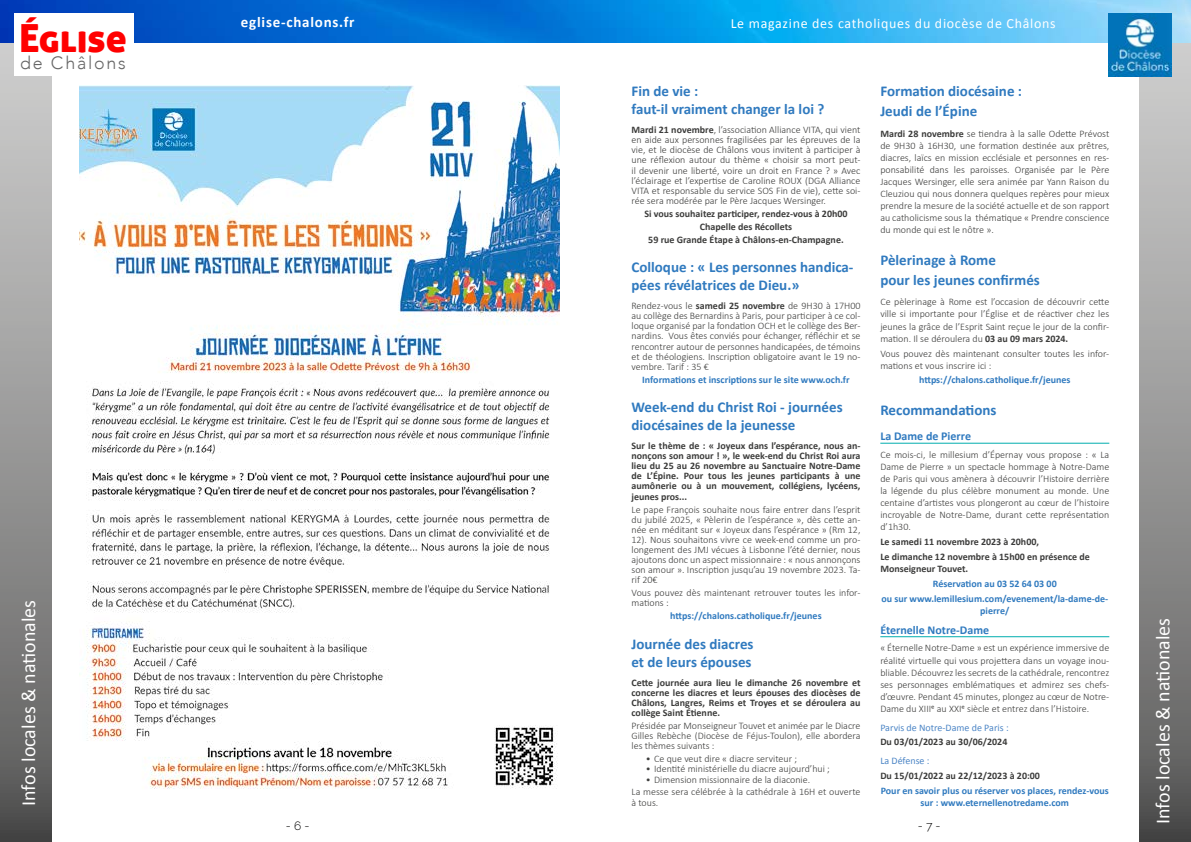
<style>
.page{position:relative;width:1191px;height:842px;background:#fff}
.page>*{position:absolute;margin:0;border:0;box-sizing:border-box;transform-origin:0 0}
.t1{font:38.8px "Aller Display";color:#f00}
.t2{font:20px "Calibri";color:#fff}
.t3{font:300 17.9px "Avenir";letter-spacing:.1em;color:#666}
.t4{font:700 15px/18.1px "Calibri";color:#307abf}
.t5{font:700 15px "Calibri";letter-spacing:.05em;color:#fff}
.t6{font:14px "Calibri";letter-spacing:.05em;color:#fff}
.t7{font:700 12px "Calibri";color:#307abf}
.t8{font:300 12px "Raleway";color:#000}
.t9{font:300 10px/10.1px "Calibri";color:#3c3c3b;text-align:justify}
.t10{font:700 10px/10.1px "Calibri";color:#3c3c3b;text-align:justify}
.t11{font:700 10px/14.9px "Calibri";color:#307abf;text-align:center}
.t12{font:10px "Calibri";color:#4d86c6}
.s1{font-weight:700}
</style>
<div class="page">
<svg style="left:1140px;top:42px;width:51px;height:799px;background:#939393"></svg>
<svg style="left:0;top:42px;width:51px;height:800px;background:#939393"></svg>
<img style="left:0;top:0;width:1191px;height:42px">
<div style="left:14px;top:14px;width:119px;height:62px;background:#fff"></div>
<img style="left:79px;top:85px;width:480px;height:704px">
<hr style="left:880px;top:443px;width:229px;height:1px;background:#00adae">
<hr style="left:880px;top:636px;width:229px;height:1px;background:#00adae">
<img style="left:1108px;top:14px;width:63px;height:62px">
<h1 class="t1" style="left:19px;top:14px;width:109px">Église</h1>
<h3 class="t3" style="left:20px;top:52px;width:107px">de Châlons</h3>
<h2 class="t2" style="left:15px;top:806px;width:208px;rotate:-90deg">Infos locales &amp; nationales</h2>
<h3 class="t5" style="left:241px;top:12px;width:115px">eglise-chalons.fr</h3>
<h3 class="t6" style="left:730px;top:14px;width:326px">Le magazine des catholiques du diocèse de Châlons</h3>
<h3 class="t4" style="left:631px;top:82px;width:194px">Fin de vie :<br>faut-il vraiment changer la loi ?</h3>
<p class="t9" style="left:631px;top:125px;width:230px"><span class="s1">Mardi 21 novembre</span>, l’association Alliance VITA, qui vient en aide aux personnes fragilisées par les épreuves de la vie, et le diocèse de Châlons vous invitent à participer à une réflexion autour du thème « choisir sa mort peut&shy;il devenir une liberté, voire un droit en France ? » Avec l’éclairage et l’expertise de Caroline ROUX (DGA Alliance VITA et responsable du service SOS Fin de vie), cette soi&shy;rée sera modérée par le Père Jacques Wersinger.</p>
<p class="t10" style="left:644px;top:207px;width:205px;line-height:13px;text-align:center">Si vous souhaitez participer, rendez-vous à 20h00<br>Chapelle des Récollets<br>59 rue Grande Étape à Châlons-en-Champagne.</p>
<h3 class="t4" style="left:631px;top:258px;width:223px">Colloque : « Les personnes handica&shy;pées révélatrices de Dieu.»</h3>
<p class="t9" style="left:631px;top:301px;width:230px">Rendez-vous le <span class="s1">samedi 25 novembre</span> de 9H30 à 17H00 au collège des Bernardins à Paris, pour participer à ce col&shy;loque organisé par la fondation OCH et le collège des Ber&shy;nardins. Vous êtes conviés pour échanger, réfléchir et se rencontrer autour de personnes handicapées, de témoins et de théologiens. Inscription obligatoire avant le 19 no&shy;vembre. Tarif : 35 €</p>
<p class="t11" style="left:642px;top:372px;width:209px">Informations et inscriptions sur le site www.och.fr</p>
<h3 class="t4" style="left:631px;top:398px;width:213px">Week-end du Christ Roi - journées diocésaines de la jeunesse</h3>
<p class="t10" style="left:631px;top:440px;width:230px">Sur le thème de : « Joyeux dans l’espérance, nous an&shy;nonçons son amour ! », le week-end du Christ Roi aura lieu du 25 au 26 novembre au Sanctuaire Notre-Dame de L’Épine. Pour tous les jeunes participants à une aumônerie ou à un mouvement, collégiens, lycéens, jeunes pros...</p>
<p class="t9" style="left:631px;top:504px;width:230px">Le pape François souhaite nous faire entrer dans l’esprit du jubilé 2025, « Pèlerin de l’espérance », dès cette an&shy;née en méditant sur « Joyeux dans l’espérance » (Rm 12, 12). Nous souhaitons vivre ce week-end comme un pro&shy;longement des JMJ vécues à Lisbonne l’été dernier, nous ajoutons donc un aspect missionnaire : « nous annonçons son amour ». Inscription jusqu’au 19 novembre 2023. Ta&shy;rif 20€</p>
<p class="t9" style="left:631px;top:588px;width:230px">Vous pouvez dès maintenant retrouver toutes les infor&shy;mations :</p>
<p class="t11" style="left:670px;top:608px;width:153px">https://chalons.catholique.fr/jeunes</p>
<h3 class="t4" style="left:631px;top:634px;width:124px">Journée des diacres et de leurs épouses</h3>
<p class="t10" style="left:631px;top:677px;width:230px">Cette journée aura lieu le dimanche 26 novembre et concerne les diacres et leurs épouses des diocèses de Châlons, Langres, Reims et Troyes et se déroulera au collège Saint Étienne.</p>
<p class="t9" style="left:631px;top:721px;width:230px">Présidée par Monseigneur Touvet et animée par le Diacre Gilles Rebèche (Diocèse de Féjus-Toulon), elle abordera les thèmes suivants :</p>
<p class="t9" style="left:645px;top:754px;width:153px">• Ce que veut dire « diacre serviteur ;</p>
<p class="t9" style="left:645px;top:764px;width:186px">• Identité ministérielle du diacre aujourd’hui ;</p>
<p class="t9" style="left:631px;top:772px;width:230px;line-height:13px;text-indent:14px">• Dimension missionnaire de la diaconie.<br>La messe sera célébrée à la cathédrale à 16H et ouverte</p>
<p class="t9" style="left:631px;top:797px;width:28px">à tous.</p>
<h3 class="t4" style="left:880px;top:81px;width:143px;line-height:20.1px">Formation diocésaine :<br>Jeudi de l’Épine</h3>
<p class="t9" style="left:880px;top:127px;width:230px;line-height:12.1px"><span class="s1">Mardi 28 novembre</span> se tiendra à la salle Odette Prévost de 9H30 à 16H30, une formation destinée aux prêtres, diacres, laïcs en mission ecclésiale et personnes en res&shy;ponsabilité dans les paroisses. Organisée par le Père Jacques Wersinger, elle sera animée par Yann Raison du Cleuziou qui nous donnera quelques repères pour mieux prendre la mesure de la société actuelle et de son rapport au catholicisme sous la thématique « Prendre conscience du monde qui est le nôtre ».</p>
<h3 class="t4" style="left:880px;top:249px;width:161px;line-height:20.1px">Pèlerinage à Rome<br>pour les jeunes confirmés</h3>
<p class="t9" style="left:880px;top:296px;width:230px;line-height:12.1px">Ce pèlerinage à Rome est l’occasion de découvrir cette ville si importante pour l’Église et de réactiver chez les jeunes la grâce de l’Esprit Saint reçue le jour de la confir&shy;mation. Il se déroulera du <span class="s1">03 au 09 mars 2024.</span></p>
<p class="t9" style="left:880px;top:347px;width:230px;line-height:12.1px">Vous pouvez dès maintenant consulter toutes les infor&shy;mations et vous inscrire ici :</p>
<p class="t11" style="left:919px;top:372px;width:153px">https://chalons.catholique.fr/jeunes</p>
<h3 class="t4" style="left:880px;top:400px;width:118px">Recommandations</h3>
<p class="t7" style="left:880px;top:428px;width:92px">La Dame de Pierre</p>
<p class="t9" style="left:880px;top:448px;width:230px;line-height:12.1px">Ce mois-ci, le millesium d’Épernay vous propose : « La Dame de Pierre » un spectacle hommage à Notre-Dame de Paris qui vous amènera à découvrir l’Histoire derrière la légende du plus célèbre monument au monde. Une centaine d’artistes vous plongeront au cœur de l’histoire incroyable de Notre-Dame, durant cette représentation d’1h30.</p>
<p class="t10" style="left:880px;top:534px;width:211px;line-height:14.9px">Le samedi 11 novembre 2023 à 20h00,<br>Le dimanche 12 novembre à 15h00 en présence de</p>
<p class="t10" style="left:880px;top:563px;width:89px">Monseigneur Touvet.</p>
<p class="t11" style="left:881px;top:576px;width:228px">Réservation au 03 52 64 03 00<br>ou sur www.lemillesium.com/evenement/la-dame-de-</p>
<p class="t11" style="left:980px;top:603px;width:31px">pierre/</p>
<p class="t7" style="left:880px;top:621px;width:110px">Éternelle Notre-Dame</p>
<p class="t9" style="left:880px;top:642px;width:230px;line-height:12.1px">« Éternelle Notre-Dame » est un expérience immersive de réalité virtuelle qui vous projettera dans un voyage inou&shy;bliable. Découvrez les secrets de la cathédrale, rencontrez ses personnages emblématiques et admirez ses chefs&shy;d’œuvre. Pendant 45 minutes, plongez au cœur de Notre-Dame du XIIIe au XXIe siècle et entrez dans l’Histoire.</p>
<p class="t12" style="left:880px;top:720px;width:130px">Parvis de Notre-Dame de Paris :</p>
<p class="t10" style="left:880px;top:737px;width:129px">Du 03/01/2023 au 30/06/2024</p>
<p class="t12" style="left:880px;top:754px;width:51px">La Défense :</p>
<p class="t10" style="left:880px;top:770px;width:161px">Du 15/01/2022 au 22/12/2023 à 20:00</p>
<p class="t11" style="left:880px;top:784px;width:230px;line-height:12.1px">Pour en savoir plus ou réserver vos places, rendez-vous sur : www.eternellenotredame.com</p>
<p class="t8" style="left:286px;top:818px;width:25px">- 6 -</p>
<p class="t8" style="left:918px;top:818px;width:24px">- 7 -</p>
<h2 class="t2" style="left:1149px;top:824px;width:208px;rotate:-90deg">Infos locales &amp; nationales</h2>
</div>
